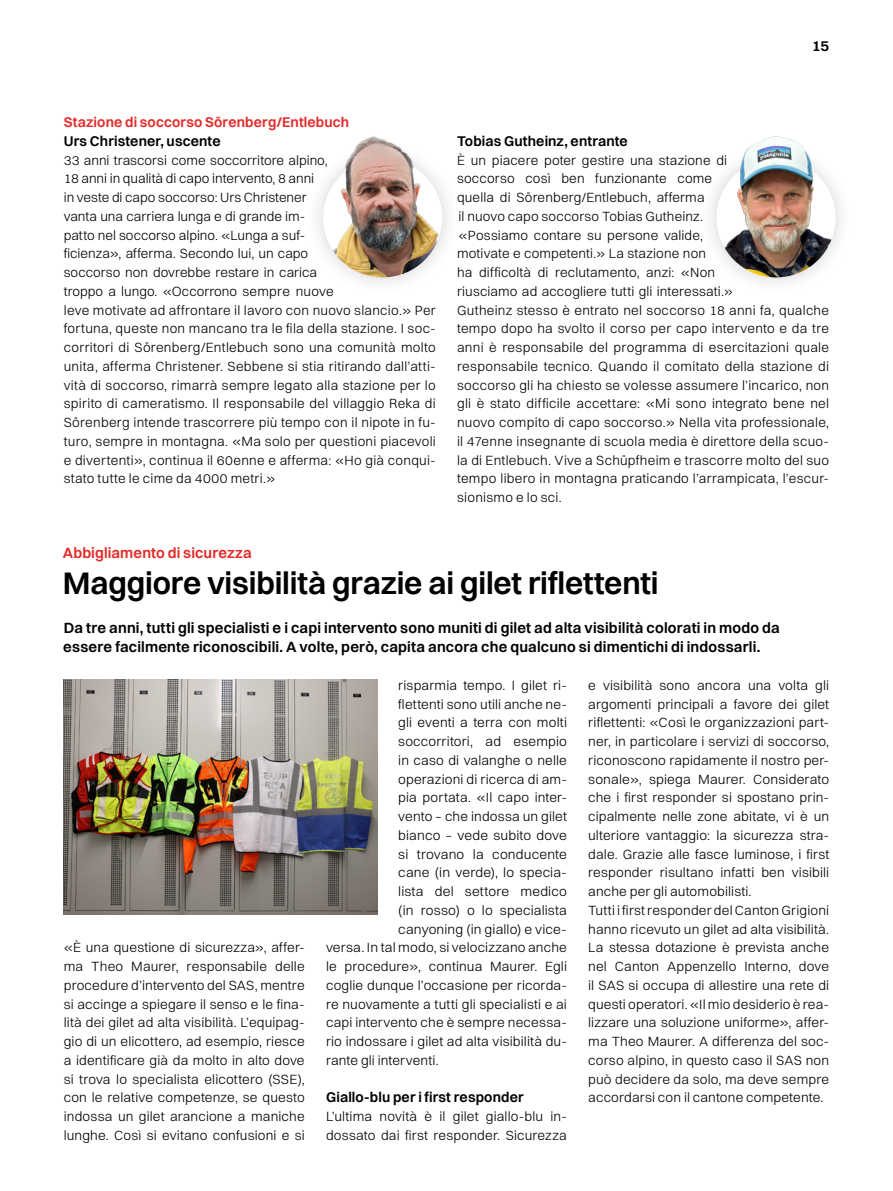
<style>
.page{position:relative;width:893px;height:1191px;background:#fff}
.page>*{position:absolute;margin:0;border:0;box-sizing:border-box;transform-origin:0 0}
.t1{font:600 31.5px "Switzer";letter-spacing:-.005em;color:#000}
.t2{font:600 15px/18.8px "Switzer";letter-spacing:.01em;color:#000}
.t3{font:600 15px "Switzer";letter-spacing:.005em;color:#e42b2b}
.t4{font:600 14.25px "Switzer";letter-spacing:.01em;color:#000}
.t5{font:600 14.25px "Switzer";letter-spacing:.01em;color:#e42b2b}
.t6{font:300 13.5px/18.8px "Switzer";letter-spacing:.01em;color:#000}
</style>
<div class="page">
<div style="left:698px;top:140px;width:156px;height:156px;background:#000;opacity:.18"></div>
<img style="left:716px;top:158px;width:120px;height:119px;border-radius:60px">
<img style="left:731px;top:136px;width:89px;height:90px">
<div style="left:305px;top:140px;width:156px;height:156px;background:#000;opacity:.18"></div>
<img style="left:323px;top:158px;width:119px;height:119px;border-radius:60px">
<img style="left:338px;top:136px;width:89px;height:90px">
<img style="left:64px;top:680px;width:313px;height:235px">
<p class="t2" style="left:812px;top:36px;width:18px">15</p>
<p class="t5" style="left:64px;top:113px;width:287px">Stazione di soccorso Sörenberg/Entlebuch</p>
<p class="t4" style="left:64px;top:132px;width:158px">Urs Christener, uscente</p>
<p class="t6" style="left:64px;top:150px;width:374px">33 anni trascorsi come soccorritore alpino,<br>18 anni in qualità di capo intervento, 8 anni<br>in veste di capo soccorso: Urs Christener<br>vanta una carriera lunga e di grande im-<br>patto nel soccorso alpino. «Lunga a suf-<br>ficienza», afferma. Secondo lui, un capo<br>soccorso non dovrebbe restare in carica<br>troppo a lungo. «Occorrono sempre nuove<br>leve motivate ad affrontare il lavoro con nuovo slancio.» Per fortuna, queste non mancano tra le fila della stazione. I soc&shy;corritori di Sörenberg/Entlebuch sono una comunità molto unita, afferma Christener. Sebbene si stia ritirando dall’atti&shy;vità di soccorso, rimarrà sempre legato alla stazione per lo spirito di cameratismo. Il responsabile del villaggio Reka di Sörenberg intende trascorrere più tempo con il nipote in fu&shy;turo, sempre in montagna. «Ma solo per questioni piacevoli e divertenti», continua il 60enne e afferma: «Ho già conqui&shy;stato tutte le cime da 4000 metri.»</p>
<p class="t4" style="left:457px;top:132px;width:172px">Tobias Gutheinz, entrante</p>
<p class="t6" style="left:457px;top:150px;width:374px">È un piacere poter gestire una stazione di<br>soccorso così ben funzionante come<br>quella di Sörenberg/Entlebuch, afferma<br>il nuovo capo soccorso Tobias Gutheinz.<br>«Possiamo contare su persone valide,<br>motivate e competenti.» La stazione non<br>ha difficoltà di reclutamento, anzi: «Non<br>riusciamo ad accogliere tutti gli interessati.»<br>Gutheinz stesso è entrato nel soccorso 18 anni fa, qualche tempo dopo ha svolto il corso per capo intervento e da tre anni è responsabile del programma di esercitazioni quale responsabile tecnico. Quando il comitato della stazione di soccorso gli ha chiesto se volesse assumere l’incarico, non gli è stato difficile accettare: «Mi sono integrato bene nel nuovo compito di capo soccorso.» Nella vita professionale, il 47enne insegnante di scuola media è direttore della scuo&shy;la di Entlebuch. Vive a Schüpfheim e trascorre molto del suo tempo libero in montagna praticando l’arrampicata, l’escur&shy;sionismo e lo sci.</p>
<p class="t3" style="left:63px;top:544px;width:190px">Abbigliamento di sicurezza</p>
<h1 class="t1" style="left:63px;top:564px;width:597px">Maggiore visibilità grazie ai gilet riflettenti</h1>
<p class="t2" style="left:63px;top:618px;width:718px">Da tre anni, tutti gli specialisti e i capi intervento sono muniti di gilet ad alta visibilità colorati in modo da essere facilmente riconoscibili. A volte, però, capita ancora che qualcuno si dimentichi di indossarli.</p>
<p class="t6" style="left:64px;top:938px;width:242px;text-align:justify">«È una questione di sicurezza», affer&shy;ma Theo Maurer, responsabile delle procedure d’intervento del SAS, mentre si accinge a spiegare il senso e le fina&shy;lità dei gilet ad alta visibilità. L’equipag&shy;gio di un elicottero, ad esempio, riesce a identificare già da molto in alto dove si trova lo specialista elicottero (SSE), con le relative competenze, se questo indossa un gilet arancione a maniche lunghe. Così si evitano confusioni e si</p>
<p class="t6" style="left:398px;top:675px;width:170px">risparmia tempo. I gilet ri-</p>
<p class="t6" style="left:398px;top:694px;width:170px">flettenti sono utili anche ne-</p>
<p class="t6" style="left:398px;top:713px;width:170px">gli eventi a terra con molti</p>
<p class="t6" style="left:398px;top:732px;width:170px">soccorritori, ad esempio</p>
<p class="t6" style="left:398px;top:750px;width:170px">in caso di valanghe o nelle</p>
<p class="t6" style="left:398px;top:769px;width:170px">operazioni di ricerca di am-</p>
<p class="t6" style="left:398px;top:788px;width:170px">pia portata. «Il capo inter-</p>
<p class="t6" style="left:398px;top:807px;width:170px">vento – che indossa un gilet</p>
<p class="t6" style="left:398px;top:825px;width:170px">bianco – vede subito dove</p>
<p class="t6" style="left:398px;top:844px;width:170px">si trovano la conducente</p>
<p class="t6" style="left:398px;top:863px;width:170px">cane (in verde), lo specia-</p>
<p class="t6" style="left:398px;top:882px;width:170px">lista del settore medico</p>
<p class="t6" style="left:398px;top:900px;width:170px">(in rosso) o lo specialista</p>
<p class="t6" style="left:398px;top:919px;width:170px">canyoning (in giallo) e vice-</p>
<p class="t6" style="left:326px;top:938px;width:242px">versa. In tal modo, si velocizzano anche</p>
<p class="t6" style="left:326px;top:957px;width:242px">le procedure», continua Maurer. Egli</p>
<p class="t6" style="left:326px;top:975px;width:242px">coglie dunque l’occasione per ricorda-</p>
<p class="t6" style="left:326px;top:994px;width:242px">re nuovamente a tutti gli specialisti e ai</p>
<p class="t6" style="left:326px;top:1013px;width:242px">capi intervento che è sempre necessa-</p>
<p class="t6" style="left:326px;top:1032px;width:242px">rio indossare i gilet ad alta visibilità du-</p>
<p class="t6" style="left:326px;top:1050px;width:114px">rante gli interventi.</p>
<p class="t4" style="left:326px;top:1088px;width:199px">Giallo-blu per i first responder</p>
<p class="t6" style="left:326px;top:1107px;width:242px">L’ultima novità è il gilet giallo-blu in&shy;dossato dai first responder. Sicurezza</p>
<p class="t6" style="left:588px;top:675px;width:242px">e visibilità sono ancora una volta gli argomenti principali a favore dei gilet riflettenti: «Così le organizzazioni part&shy;ner, in particolare i servizi di soccorso, riconoscono rapidamente il nostro per&shy;sonale», spiega Maurer. Considerato che i first responder si spostano prin&shy;cipalmente nelle zone abitate, vi è un ulteriore vantaggio: la sicurezza stra&shy;dale. Grazie alle fasce luminose, i first responder risultano infatti ben visibili anche per gli automobilisti.<br>Tutti i first responder del Canton Grigioni hanno ricevuto un gilet ad alta visibilità.<br>La stessa dotazione è prevista anche nel Canton Appenzello Interno, dove il SAS si occupa di allestire una rete di questi operatori. «Il mio desiderio è rea&shy;lizzare una soluzione uniforme», affer&shy;ma Theo Maurer. A differenza del soc&shy;corso alpino, in questo caso il SAS non può decidere da solo, ma deve sempre accordarsi con il cantone competente.</p>
</div>
